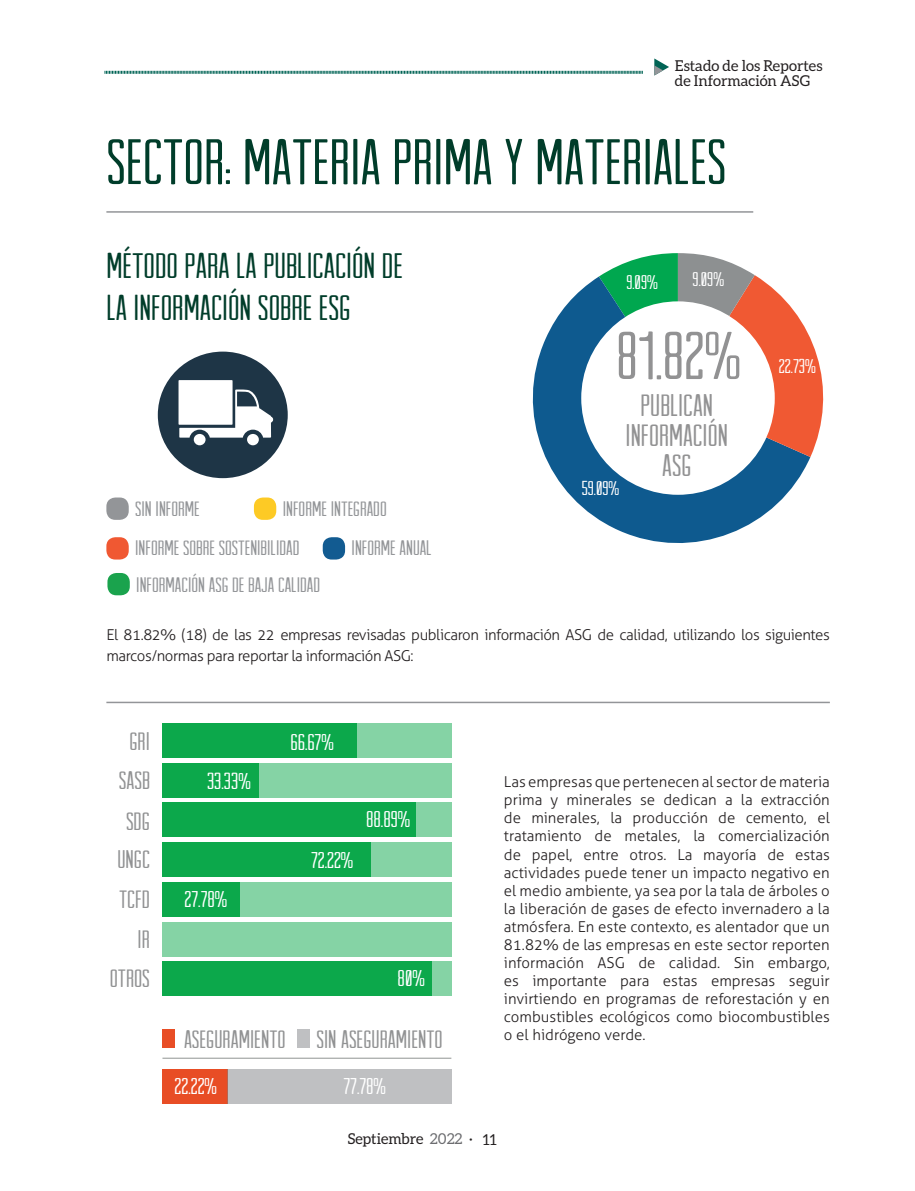
<style>
.page{position:relative;width:915px;height:1191px;background:#fff}
.page>*{position:absolute;margin:0;border:0;box-sizing:border-box;transform-origin:0 0}
.t1{font:67.95px "Arvil Sans";color:#929293}
.t2{font:64.5px "Arvil Sans";color:#003d2a}
.t3{font:36px/41.4px "Arvil Sans";color:#003d2a}
.t4{font:31.2px/30px "Arvil Sans";color:#929293;text-align:center}
.t5{font:25.5px/39.8px "Arvil Sans";color:#919293;text-align:center}
.t6{font:23.25px "Arvil Sans";color:#fff}
.t7{font:21px "Arvil Sans";color:#939598}
.t8{font:20.1px "Arvil Sans";color:#fff}
.t9{font:300 15px/18px "Aller";letter-spacing:-.03em;color:#231f20}
.t10{font:15px/15px "Aleo";color:#231f20}
.s1{color:#6c6d70}
</style>
<div class="page">
<svg style="left:654px;top:58px;width:14px;height:17px"></svg>
<svg style="left:104px;top:70px;width:538px;height:4px"></svg>
<svg style="left:532px;top:277px;width:278px;height:266px;fill:#0e5a8f"></svg>
<svg style="left:598px;top:253px;width:226px;height:204px"></svg>
<div style="left:581px;top:301px;width:193px;height:194px;background:#fff;border-radius:50%"></div>
<hr style="left:106px;top:211px;width:647px;height:2px;background:#939598">
<hr style="left:106px;top:701px;width:723px;height:2px;background:#939598">
<div style="left:106px;top:537px;width:23px;height:22px;background:#f05832;border-radius:9px"></div>
<div style="left:322px;top:537px;width:23px;height:22px;background:#125b91;border-radius:9px"></div>
<div style="left:254px;top:497px;width:22px;height:23px;background:#fdca25;border-radius:9px"></div>
<div style="left:107px;top:573px;width:23px;height:22px;background:#1aa34d;border-radius:9px"></div>
<div style="left:106px;top:497px;width:23px;height:23px;background:#939598;border-radius:9px"></div>
<div style="left:163px;top:723px;width:288px;height:34px;background:#85d3a5"></div>
<div style="left:162px;top:763px;width:289px;height:34px;background:#85d3a5"></div>
<div style="left:162px;top:802px;width:289px;height:35px;background:#85d3a5"></div>
<div style="left:162px;top:842px;width:289px;height:35px;background:#85d3a5"></div>
<div style="left:162px;top:882px;width:289px;height:34px;background:#85d3a5"></div>
<div style="left:162px;top:921px;width:289px;height:35px;background:#85d3a5"></div>
<div style="left:162px;top:723px;width:195px;height:34px;background:#0ca84b"></div>
<div style="left:162px;top:763px;width:97px;height:34px;background:#0ca84b"></div>
<div style="left:162px;top:802px;width:254px;height:35px;background:#0ca84b"></div>
<div style="left:162px;top:842px;width:209px;height:35px;background:#0ca84b"></div>
<div style="left:162px;top:882px;width:78px;height:34px;background:#0ca84b"></div>
<div style="left:162px;top:1069px;width:65px;height:35px;background:#e84d25"></div>
<div style="left:162px;top:961px;width:289px;height:35px;background:#85d3a5"></div>
<div style="left:162px;top:961px;width:269px;height:35px;background:#0ca84b"></div>
<hr style="left:162px;top:1057px;width:289px;height:1px;background:#929695">
<div style="left:162px;top:1029px;width:13px;height:19px;background:#e84d25"></div>
<div style="left:297px;top:1029px;width:12px;height:19px;background:#bfc0c2"></div>
<div style="left:227px;top:1069px;width:224px;height:35px;background:#bfc0c2"></div>
<svg style="left:158px;top:351px;width:129px;height:127px"></svg>
<p class="t10" style="left:674px;top:58px;width:149px">Estado de los Reportes de Información ASG</p>
<h2 class="t2" style="left:106px;top:126px;width:621px">SECTOR: MATERIA PRIMA Y MATERIALES</h2>
<h3 class="t3" style="left:106px;top:244px;width:298px">MÉTODO PARA LA PUBLICACIÓN DE<br>LA INFORMACIÓN SOBRE ESG</h3>
<h3 class="t7" style="left:135px;top:498px;width:66px">SIN INFORME</h3>
<h3 class="t7" style="left:283px;top:498px;width:105px">INFORME INTEGRADO</h3>
<h3 class="t7" style="left:135px;top:536px;width:166px">INFORME SOBRE SOSTENIBILIDAD</h3>
<h3 class="t7" style="left:136px;top:573px;width:185px">INFORMACIÓN ASG DE BAJA CALIDAD</h3>
<h3 class="t7" style="left:351px;top:536px;width:82px">INFORME ANUAL</h3>
<h3 class="t8" style="left:626px;top:271px;width:33px">9.09%</h3>
<h3 class="t8" style="left:692px;top:268px;width:33px">9.09%</h3>
<h1 class="t1" style="left:616px;top:318px;width:126px">81.82%</h1>
<h3 class="t4" style="left:625px;top:390px;width:104px">PUBLICAN<br>INFORMACIÓN<br>ASG</h3>
<h3 class="t8" style="left:581px;top:477px;width:39px">59.09%</h3>
<h3 class="t8" style="left:778px;top:355px;width:38px">22.73%</h3>
<p class="t9" style="left:106px;top:624px;width:724px;line-height:21px">El 81.82% (18) de las 22 empresas revisadas publicaron información ASG de calidad, utilizando los siguientes marcos/normas para reportar la información ASG:</p>
<h3 class="t5" style="left:119px;top:721px;width:33px">GRI<br>SASB<br>SDG</h3>
<h3 class="t5" style="left:117px;top:839px;width:34px">UNGC</h3>
<h3 class="t5" style="left:119px;top:879px;width:32px;text-align:right">TCFD<br>IR</h3>
<h3 class="t6" style="left:207px;top:768px;width:45px">33.33%</h3>
<h3 class="t6" style="left:184px;top:886px;width:44px">27.78%</h3>
<h3 class="t6" style="left:290px;top:729px;width:44px">66.67%</h3>
<h3 class="t6" style="left:311px;top:847px;width:44px">72.22%</h3>
<h3 class="t6" style="left:366px;top:806px;width:46px">88.89%</h3>
<h3 class="t5" style="left:110px;top:958px;width:42px">OTROS</h3>
<h3 class="t6" style="left:397px;top:965px;width:29px">80%</h3>
<h3 class="t5" style="left:184px;top:1018px;width:260px">ASEGURAMIENTO SIN ASEGURAMIENTO</h3>
<h3 class="t6" style="left:174px;top:1073px;width:44px">22.22%</h3>
<h3 class="t6" style="left:343px;top:1073px;width:44px">77.78%</h3>
<p class="t9" style="left:503px;top:773px;width:327px;text-align:justify">Las empresas que pertenecen al sector de materia prima y minerales se dedican a la extracción de minerales, la producción de cemento, el tratamiento de metales, la comercialización de papel, entre otros. La mayoría de estas actividades puede tener un impacto negativo en el medio ambiente, ya sea por la tala de árboles o la liberación de gases de efecto invernadero a la atmósfera. En este contexto, es alentador que un 81.82% de las empresas en este sector reporten información ASG de calidad. Sin embargo, es importante para estas empresas seguir invirtiendo en programas de reforestación y en combustibles ecológicos como biocombustibles o el hidrógeno verde.</p>
<p class="t10" style="left:348px;top:1131px;width:150px">Septiembre <span class="s1">2022</span> · 11</p>
</div>
